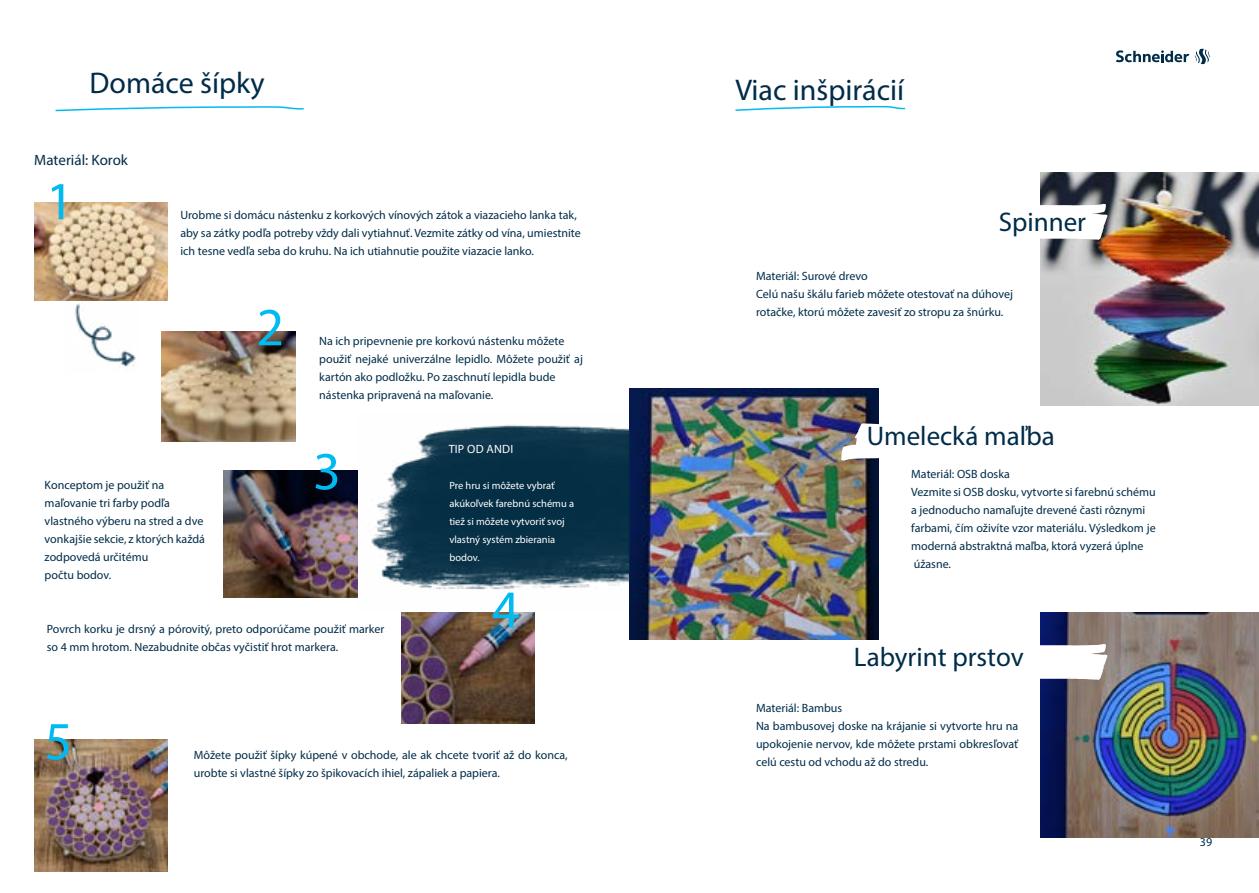
<style>
.page{position:relative;width:1259px;height:893px;background:#fff}
.page>*{position:absolute;margin:0;border:0;box-sizing:border-box;transform-origin:0 0}
.t1{font:54px "Myriad Pro";color:#00baf2}
.t2{font:30px "Myriad Pro";color:#002c49}
.t3{font:27px "Myriad Pro";color:#002c49}
.t4{font:15px "Myriad Pro";color:#002c49}
.t5{font:12px/18px "Myriad Pro";color:#002c49}
.t6{font:12px "Myriad Pro";letter-spacing:.02em;color:#fff}
.t7{font:10.5px/18px "Myriad Pro";color:#fff}
</style>
<div class="page">
<svg style="left:55px;top:106px;width:249px;height:6px"></svg>
<img style="left:34px;top:202px;width:134px;height:98px">
<img style="left:162px;top:331px;width:133px;height:111px">
<img style="left:65px;top:300px;width:73px;height:67px">
<img style="left:224px;top:470px;width:133px;height:127px">
<img style="left:401px;top:612px;width:134px;height:111px">
<img style="left:34px;top:740px;width:134px;height:132px">
<svg style="left:735px;top:105px;width:171px;height:6px"></svg>
<img style="left:1040px;top:172px;width:219px;height:234px">
<img style="left:1040px;top:612px;width:219px;height:226px">
<svg style="left:1040px;top:204px;width:67px;height:37px"></svg>
<svg style="left:1040px;top:644px;width:67px;height:37px"></svg>
<img style="left:629px;top:388px;width:249px;height:252px">
<svg style="left:841px;top:423px;width:38px;height:38px"></svg>
<img style="left:357px;top:425px;width:272px;height:173px">
<svg style="left:1116px;top:49px;width:94px;height:15px"></svg>
<h2 class="t2" style="left:89px;top:65px;width:177px">Domáce šípky</h2>
<p class="t4" style="left:34px;top:151px;width:95px">Materiál: Korok</p>
<h1 class="t1" style="left:46px;top:168px;width:29px">1</h1>
<p class="t5" style="left:180px;top:206px;width:402px">Urobme si domácu nástenku z korkových vínových zátok a viazacieho lanka tak, aby sa zátky podľa potreby vždy dali vytiahnuť. Vezmite zátky od vína, umiestnite ich tesne vedľa seba do kruhu. Na ich utiahnutie použite viazacie lanko.</p>
<h1 class="t1" style="left:256px;top:294px;width:29px">2</h1>
<p class="t5" style="left:319px;top:332px;width:265px">Na ich pripevnenie pre korkovú nástenku môžete použiť nejaké univerzálne lepidlo. Môžete použiť aj kartón ako podložku. Po zaschnutí lepidla bude nástenka pripravená na maľovanie.</p>
<p class="t5" style="left:45px;top:476px;width:162px">Konceptom je použiť na maľovanie tri farby podľa vlastného výberu na stred a dve vonkajšie sekcie, z ktorých každá zodpovedá určitému<br>počtu bodov.</p>
<h1 class="t1" style="left:313px;top:438px;width:29px">3</h1>
<p class="t5" style="left:47px;top:620px;width:339px">Povrch korku je drsný a pórovitý, preto odporúčame použiť marker so 4 mm hrotom. Nezabudnite občas vyčistiť hrot markera.</p>
<p class="t6" style="left:449px;top:442px;width:66px">TIP OD ANDI</p>
<p class="t7" style="left:449px;top:477px;width:126px">Pre hru si môžete vybrať akúkoľvek farebnú schému a tiež si môžete vytvoriť svoj vlastný systém zbierania bodov.</p>
<h1 class="t1" style="left:492px;top:576px;width:29px">4</h1>
<h1 class="t1" style="left:44px;top:708px;width:29px">5</h1>
<p class="t5" style="left:194px;top:746px;width:375px">Môžete použiť šípky kúpené v obchode, ale ak chcete tvoriť až do konca, urobte si vlastné šípky zo špikovacích ihiel, zápaliek a papiera.</p>
<h2 class="t2" style="left:735px;top:71px;width:170px">Viac inšpirácií</h2>
<h3 class="t3" style="left:998px;top:205px;width:89px">Spinner</h3>
<p class="t5" style="left:756px;top:267px;width:258px">Materiál: Surové drevo<br>Celú našu škálu farieb môžete otestovať na dúhovej rotačke, ktorú môžete zavesiť zo stropu za šnúrku.</p>
<h3 class="t3" style="left:866px;top:419px;width:189px">Umelecká maľba</h3>
<p class="t5" style="left:911px;top:465px;width:246px">Materiál: OSB doska<br>Vezmite si OSB dosku, vytvorte si farebnú schému a jednoducho namaľujte drevené časti rôznymi farbami, čím oživíte vzor materiálu. Výsledkom je moderná abstraktná maľba, ktorá vyzerá úplne úžasne.</p>
<h3 class="t3" style="left:854px;top:640px;width:171px">Labyrint prstov</h3>
<p class="t5" style="left:756px;top:699px;width:264px">Materiál: Bambus<br>Na bambusovej doske na krájanie si vytvorte hru na upokojenie nervov, kde môžete prstami obkresľovať celú cestu od vchodu až do stredu.</p>
<p class="t5" style="left:1199px;top:833px;width:14px">39</p>
</div>
